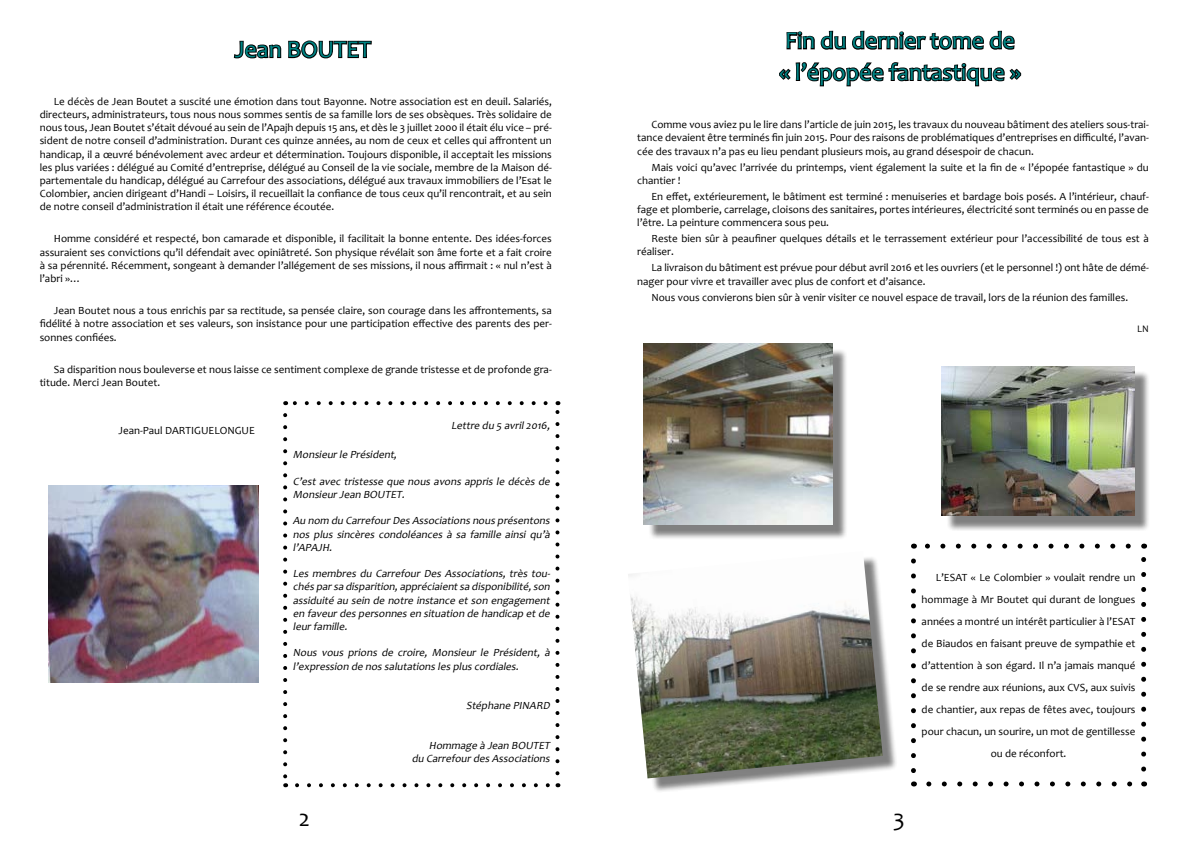
<style>
.page{position:relative;width:1191px;height:842px;background:#fff}
.page>*{position:absolute;margin:0;border:0;box-sizing:border-box;transform-origin:0 0}
.t1{font:24px/31.6px "Candara";color:#008585}
.t2{font:24px "Candara";color:#000}
.t3{font:11px/13.2px "Candara";color:#000;text-align:justify}
.t4{font:italic 11px/13.2px "Candara";color:#000}
.t5{font:10px "Candara";color:#000}
</style>
<div class="page">
<svg style="left:928px;top:781px;width:205px;height:5px"></svg>
<svg style="left:925px;top:544px;width:203px;height:5px"></svg>
<svg style="left:911px;top:561px;width:5px;height:225px"></svg>
<svg style="left:1141px;top:544px;width:5px;height:225px"></svg>
<svg style="left:233px;top:40px;width:139px;height:19px"></svg>
<svg style="left:297px;top:783px;width:253px;height:4px"></svg>
<svg style="left:283px;top:415px;width:4px;height:372px"></svg>
<svg style="left:555px;top:401px;width:4px;height:372px"></svg>
<svg style="left:285px;top:401px;width:260px;height:4px"></svg>
<svg style="left:786px;top:30px;width:229px;height:20px"></svg>
<svg style="left:779px;top:62px;width:243px;height:25px"></svg>
<div style="left:648px;top:348px;width:199px;height:192px;background:#000;opacity:.5"></div>
<img style="left:643px;top:344px;width:189px;height:180px">
<div style="left:632px;top:556px;width:265px;height:238px;background:#000;opacity:.5"></div>
<img style="left:628px;top:556px;width:254px;height:222px">
<div style="left:946px;top:371px;width:204px;height:160px;background:#000;opacity:.5"></div>
<img style="left:941px;top:366px;width:193px;height:150px">
<img style="left:48px;top:486px;width:210px;height:196px">
<h1 class="t1" style="left:235px;top:33px;width:138px">Jean BOUTET</h1>
<p class="t3" style="left:40px;top:94px;width:513px;text-indent:14px">Le décès de Jean Boutet a suscité une émotion dans tout Bayonne. Notre association est en deuil. Salariés, directeurs, administrateurs, tous nous nous sommes sentis de sa famille lors de ses obsèques. Très solidaire de nous tous, Jean Boutet s’était dévoué au sein de l’Apajh depuis 15 ans, et dès le 3 juillet 2000 il était élu vice – pré&shy;sident de notre conseil d’administration. Durant ces quinze années, au nom de ceux et celles qui affrontent un handicap, il a œuvré bénévolement avec ardeur et détermination. Toujours disponible, il acceptait les missions les plus variées : délégué au Comité d’entreprise, délégué au Conseil de la vie sociale, membre de la Maison dé&shy;partementale du handicap, délégué au Carrefour des associations, délégué aux travaux immobiliers de l’Esat le Colombier, ancien dirigeant d’Handi – Loisirs, il recueillait la confiance de tous ceux qu’il rencontrait, et au sein de notre conseil d’administration il était une référence écoutée.</p>
<p class="t3" style="left:40px;top:232px;width:513px;text-indent:14px">Homme considéré et respecté, bon camarade et disponible, il facilitait la bonne entente. Des idées-forces assuraient ses convictions qu’il défendait avec opiniâtreté. Son physique révélait son âme forte et a fait croire à sa pérennité. Récemment, songeant à demander l’allégement de ses missions, il nous affirmait : « nul n’est à l’abri »…</p>
<p class="t3" style="left:40px;top:304px;width:513px;text-indent:14px">Jean Boutet nous a tous enrichis par sa rectitude, sa pensée claire, son courage dans les affrontements, sa fidélité à notre association et ses valeurs, son insistance pour une participation effective des parents des per&shy;sonnes confiées.</p>
<p class="t3" style="left:40px;top:362px;width:513px;text-indent:14px">Sa disparition nous bouleverse et nous laisse ce sentiment complexe de grande tristesse et de profonde gra&shy;titude. Merci Jean Boutet.</p>
<p class="t3" style="left:118px;top:424px;width:138px">Jean-Paul DARTIGUELONGUE</p>
<p class="t4" style="left:451px;top:419px;width:103px">Lettre du 5 avril2016,</p>
<p class="t4" style="left:293px;top:448px;width:108px">Monsieurle Président,</p>
<p class="t4" style="left:293px;top:474px;width:261px">C’est avec tristesse que nous avons appris le décès de<br>MonsieurJean BOUTET.</p>
<p class="t4" style="left:293px;top:514px;width:261px;text-align:justify">Au nom du CarrefourDes Associations nous présentons nos plus sincères condoléances à sa famille ainsi qu’à l’APAJH.</p>
<p class="t4" style="left:293px;top:567px;width:261px;text-align:justify">Les membres du Carrefour Des Associations, très tou&shy;chés parsa disparition,appréciaientsa disponibilité,son assiduité au sein de notre instance et son engagement en faveurdes personnes en situation de handicap etde leurfamille.</p>
<p class="t4" style="left:293px;top:646px;width:261px">Nous vous prions de croire, Monsieur le Président, à l’expression de nos salutations les plus cordiales.</p>
<p class="t4" style="left:466px;top:699px;width:88px">Stéphane PINARD</p>
<p class="t4" style="left:412px;top:738px;width:142px;text-align:right">Hommage à Jean BOUTET du Carrefourdes Associations</p>
<h1 class="t1" style="left:779px;top:25px;width:243px">Fin du dernier tome de « l’épopée fantastique »</h1>
<p class="t3" style="left:637px;top:118px;width:513px;text-indent:14px">Comme vous aviez pu le lire dans l’article de juin 2015, les travaux du nouveau bâtiment des ateliers sous-trai&shy;tance devaient être terminés fin juin 2015. Pour des raisons de problématiques d’entreprises en difficulté, l’avan&shy;cée des travaux n’a pas eu lieu pendant plusieurs mois, au grand désespoir de chacun.</p>
<p class="t3" style="left:637px;top:160px;width:513px;text-indent:14px">Mais voici qu’avec l’arrivée du printemps, vient également la suite et la fin de « l’épopée fantastique » du chantier !</p>
<p class="t3" style="left:637px;top:190px;width:513px;text-indent:14px">En effet, extérieurement, le bâtiment est terminé : menuiseries et bardage bois posés. A l’intérieur, chauf&shy;fage et plomberie, carrelage, cloisons des sanitaires, portes intérieures, électricité sont terminés ou en passe de l’être. La peinture commencera sous peu.</p>
<p class="t3" style="left:637px;top:232px;width:513px;text-indent:14px">Reste bien sûr à peaufiner quelques détails et le terrassement extérieur pour l’accessibilité de tous est à réaliser.</p>
<p class="t3" style="left:637px;top:261px;width:513px;text-indent:14px">La livraison du bâtiment est prévue pour début avril 2016 et les ouvriers (et le personnel !) ont hâte de démé&shy;nager pour vivre et travailler avec plus de confort et d’aisance.</p>
<p class="t3" style="left:651px;top:290px;width:478px">Nous vous convierons bien sûr à venir visiter ce nouvel espace de travail, lors de la réunion des familles.</p>
<p class="t5" style="left:1137px;top:322px;width:13px">LN</p>
<p class="t3" style="left:935px;top:571px;width:201px">L’ESAT « Le Colombier » voulait rendre un</p>
<p class="t3" style="left:921px;top:593px;width:215px">hommage à Mr Boutet qui durant de longues</p>
<p class="t3" style="left:921px;top:615px;width:215px">années a montré un intérêt particulier à l’ESAT</p>
<p class="t3" style="left:921px;top:637px;width:215px">de Biaudos en faisant preuve de sympathie et</p>
<p class="t3" style="left:921px;top:659px;width:215px">d’attention à son égard. Il n’a jamais manqué</p>
<p class="t3" style="left:921px;top:681px;width:215px">de se rendre aux réunions, aux CVS, aux suivis</p>
<p class="t3" style="left:921px;top:703px;width:215px">de chantier, aux repas de fêtes avec, toujours</p>
<p class="t3" style="left:921px;top:725px;width:215px">pour chacun, un sourire, un mot de gentillesse</p>
<p class="t3" style="left:990px;top:747px;width:77px">ou de réconfort.</p>
<h1 class="t2" style="left:299px;top:803px;width:13px">2</h1>
<h1 class="t2" style="left:893px;top:803px;width:13px">3</h1>
</div>
